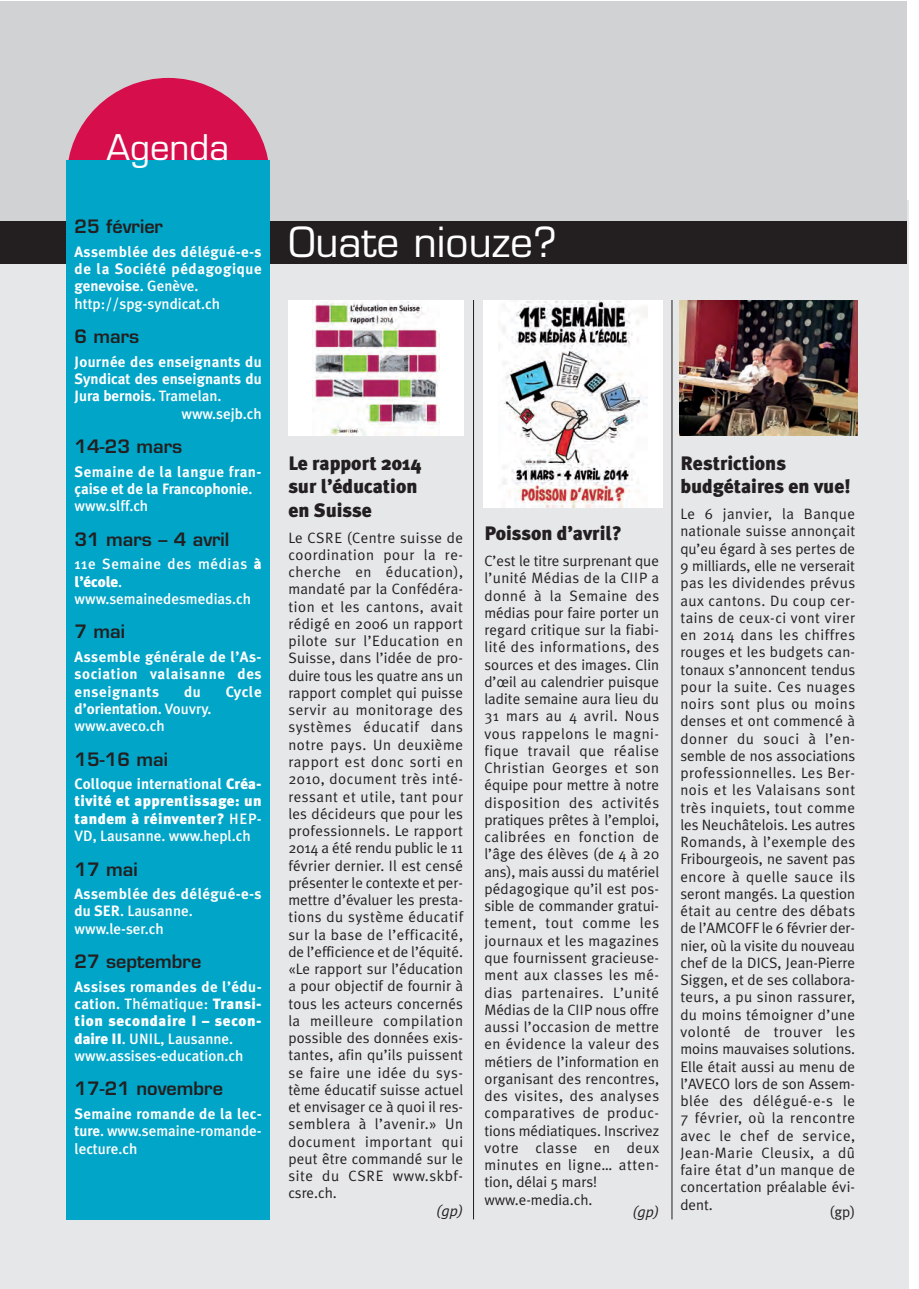
<style>
.page{position:relative;width:919px;height:1289px;background:#fff}
.page>*{position:absolute;margin:0;border:0;box-sizing:border-box;transform-origin:0 0}
.t1{font:40.5px "Eurostile";color:#fff}
.t2{font:34.5px "Eurostile";color:#fff}
.t3{font:900 19.5px/23.4px "Meta Plus";color:#231f20}
.t4{font:600 18px "Eurostile";color:#231f20}
.t5{font:15px/17.2px "Meta Plus Normal";letter-spacing:.015em;color:#231f20;text-align:justify}
.t6{font:500 15px/17.2px "Meta Plus";color:#fff}
.t7{font:700 15px/17.2px "Meta Plus";letter-spacing:.025em;color:#fff}
.t8{font:700 15px/17.2px "Meta Plus";color:#fff}
.t9{font:900 15px/17.2px "Meta Plus";letter-spacing:.03em;color:#fff;text-align:justify}
.t10{font:italic 15px "Meta Plus Normal";color:#231f20}
.s1{font-weight:500}
.s2{font-weight:900}
.s3{font-weight:700}
</style>
<div class="page">
<div style="left:0;top:200px;width:908px;height:1088px;background:#e6e7e9"></div>
<div style="left:0;top:1px;width:906px;height:223px;background:#d1d2d4"></div>
<div style="left:0;top:221px;width:906px;height:43px;background:#231f20"></div>
<div style="left:67px;top:78px;width:203px;height:200px;background:#d60e4c;border-radius:50%"></div>
<div style="left:66px;top:160px;width:204px;height:1059px;background:#00a5c8"></div>
<div style="left:288px;top:300px;width:175px;height:135px;background:#fff"></div>
<img style="left:312px;top:301px;width:127px;height:134px">
<div style="left:483px;top:300px;width:179px;height:207px;background:#fff"></div>
<img style="left:498px;top:300px;width:149px;height:207px">
<img style="left:679px;top:300px;width:178px;height:135px">
<hr style="left:473px;top:300px;width:1px;height:919px;background:#231f20">
<hr style="left:671px;top:300px;width:1px;height:919px;background:#231f20">
<h2 class="t2" style="left:107px;top:134px;width:124px">Agenda</h2>
<p class="t4" style="left:74px;top:220px;width:90px">25 février</p>
<p class="t7" style="left:74px;top:244px;width:189px">Assemblée des délégué-e-s de la Société pédagogique genevoise<span class="s1">. Genève. http://spg-syndicat.ch</span></p>
<p class="t4" style="left:74px;top:329px;width:66px">6 mars</p>
<p class="t7" style="left:74px;top:354px;width:189px">Journée des enseignants du</p>
<p class="t8" style="left:74px;top:371px;width:189px">Syndicat des enseignants du</p>
<p class="t8" style="left:74px;top:388px;width:149px">Jura bernois. <span class="s1">Tramelan.</span></p>
<p class="t6" style="left:181px;top:406px;width:82px">www.sejb.ch</p>
<p class="t4" style="left:74px;top:439px;width:109px">14-23 mars</p>
<p class="t8" style="left:74px;top:464px;width:189px">Semaine de la langue fran&shy;çaise et de la Francophonie<span class="s1">. www.slff.ch</span></p>
<p class="t4" style="left:74px;top:532px;width:156px">31 mars – 4 avril</p>
<p class="t6" style="left:74px;top:557px;width:189px">11e Semaine des médias <span class="s2">à l’école</span>. www.semainedesmedias.ch</p>
<p class="t4" style="left:74px;top:625px;width:52px">7 mai</p>
<p class="t7" style="left:74px;top:649px;width:189px;text-align:justify">Assemble générale de l’As&shy;sociation valaisanne des enseignants</p>
<p class="t7" style="left:184px;top:683px;width:18px">du</p>
<p class="t7" style="left:226px;top:683px;width:37px">Cycle</p>
<p class="t6" style="left:74px;top:701px;width:138px"><span class="s3">d’orientation</span>. Vouvry. www.aveco.ch</p>
<p class="t4" style="left:74px;top:752px;width:95px">15-16 mai</p>
<p class="t9" style="left:74px;top:776px;width:189px"><span class="s3">Colloque international</span> Créa&shy;tivité et apprentissage: un tandem à réinventer? <span class="s1">HEP-VD, Lausanne. www.hepl.ch</span></p>
<p class="t4" style="left:74px;top:862px;width:65px">17 mai</p>
<p class="t7" style="left:74px;top:886px;width:189px">Assemblée des délégué-e-s du SER<span class="s1">. Lausanne. www.le-ser.ch</span></p>
<p class="t4" style="left:74px;top:954px;width:128px">27 septembre</p>
<p class="t6" style="left:74px;top:979px;width:189px"><span class="s3">Assises romandes de l’édu&shy;cation</span>. Thématique: <span class="s2">Transi&shy;tion secondaire I – secon&shy;daire II</span>. UNIL, Lausanne. www.assises-education.ch</p>
<p class="t4" style="left:74px;top:1081px;width:150px">17-21 novembre</p>
<p class="t6" style="left:74px;top:1106px;width:189px;text-align:justify"><span class="s3">Semaine romande de la lec&shy;ture</span>. www.semaine-romande&shy;lecture.ch</p>
<h1 class="t1" style="left:288px;top:227px;width:270px">Ouate niouze?</h1>
<h3 class="t3" style="left:288px;top:452px;width:135px">Le rapport 2014 sur l’éducation en Suisse</h3>
<p class="t5" style="left:288px;top:530px;width:176px">Le CSRE (Centre suisse de coordination pour la re&shy;cherche en éducation), mandaté par la Confédéra&shy;tion et les cantons, avait rédigé en 2006 un rapport pilote sur l’Education en Suisse, dans l’idée de pro&shy;duire tous les quatre ans un rapport complet qui puisse servir au monitorage des systèmes éducatif dans notre pays. Un deuxième rapport est donc sorti en 2010, document très inté&shy;ressant et utile, tant pour les décideurs que pour les professionnels. Le rapport 2014 a été rendu public le 11 février dernier. Il est censé présenter le contexte et per&shy;mettre d’évaluer les presta&shy;tions du système éducatif sur la base de l’efficacité, de l’efficience et de l’équité. «Le rapport sur l’éducation a pour objectif de fournir à tous les acteurs concernés la meilleure compilation possible des données exis&shy;tantes, afin qu’ils puissent se faire une idée du sys&shy;tème éducatif suisse actuel et envisager ce à quoi il res&shy;semblera à l’avenir.» Un document important qui peut être commandé sur le site du CSRE www.skbf&shy;csre.ch.</p>
<p class="t10" style="left:436px;top:1204px;width:28px">(gp)</p>
<h3 class="t3" style="left:484px;top:522px;width:139px">Poisson d’avril?</h3>
<p class="t5" style="left:484px;top:553px;width:176px;text-align:left">C’est le titre surprenant que l’unité Médias de la CIIP a donné à la Semaine des médias pour faire porter un regard critique sur la fiabi&shy;lité des informations, des sources et des images. Clin d’œil au calendrier puisque ladite semaine aura lieu du<br>31 mars au 4 avril. Nous vous rappelons le magni&shy;fique travail que réalise<br>Christian Georges et son équipe pour mettre à notre disposition des activités pratiques prêtes à l’emploi, calibrées en fonction de l’âge des élèves (de 4 à 20 ans), mais aussi du matériel pédagogique qu’il est pos&shy;sible de commander gratui&shy;tement, tout comme les journaux et les magazines que fournissent gracieuse&shy;ment aux classes les mé&shy;dias partenaires. L’unité<br>Médias de la CIIP nous offre aussi l’occasion de mettre en évidence la valeur des métiers de l’information en organisant des rencontres, des visites, des analyses comparatives de produc&shy;tions médiatiques. Inscrivez votre classe en deux minutes en ligne… atten&shy;tion, délai 5 mars! www.e-media.ch.</p>
<p class="t10" style="left:632px;top:1205px;width:28px">(gp)</p>
<h3 class="t3" style="left:680px;top:452px;width:172px">Restrictions budgétaires en vue!</h3>
<p class="t5" style="left:680px;top:506px;width:176px">Le 6 janvier, la Banque nationale suisse annonçait qu’eu égard à ses pertes de 9 milliards, elle ne verserait pas les dividendes prévus aux cantons. Du coup cer&shy;tains de ceux-ci vont virer en 2014 dans les chiffres rouges et les budgets can&shy;tonaux s’annoncent tendus pour la suite. Ces nuages noirs sont plus ou moins denses et ont commencé à donner du souci à l’en&shy;semble de nos associations professionnelles. Les Ber&shy;nois et les Valaisans sont très inquiets, tout comme les Neuchâtelois. Les autres Romands, à l’exemple des Fribourgeois, ne savent pas encore à quelle sauce ils seront mangés. La question était au centre des débats de l’AMCOFF le 6 février der&shy;nier, où la visite du nouveau chef de la DICS, Jean-Pierre Siggen, et de ses collabora&shy;teurs, a pu sinon rassurer, du moins témoigner d’une volonté de trouver les moins mauvaises solutions.<br>Elle était aussi au menu de l’AVECO lors de son Assem&shy;blée des délégué-e-s le 7 février, où la rencontre avec le chef de service, Jean-Marie Cleusix, a dû faire état d’un manque de concertation préalable évi&shy;dent.</p>
<p class="t5" style="left:829px;top:1204px;width:27px">(gp)</p>
</div>
